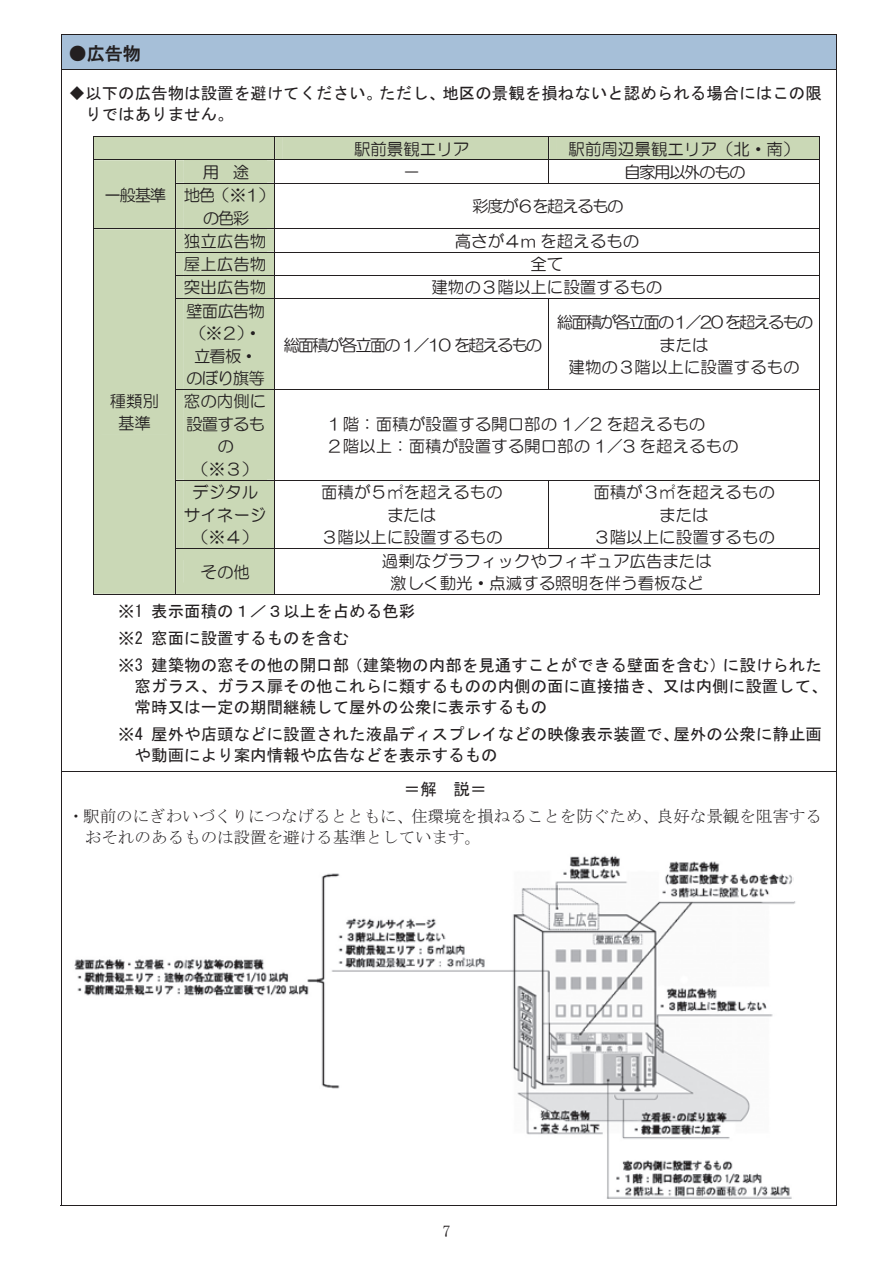
<style>
.page{position:relative;width:893px;height:1263px;background:#fff}
.page>*{position:absolute;margin:0;border:0;box-sizing:border-box;transform-origin:0 0}
.t1{font:18px "HGP Gothic E";color:#231f20}
.t2{font:16.5px/22.5px "HG Maru Gothic MPRO";color:#231f20;text-align:center}
.t3{font:16.5px/21px "MS Gothic";color:#231f20}
.t4{font:16.5px/21px "MS Mincho";color:#231f20}
.t5{font:16.5px/22.5px "HG Maru Gothic MPRO";letter-spacing:-.055em;color:#231f20;text-align:center}
.t6{font:16.5px "HG Maru Gothic MPRO";letter-spacing:-.085em;color:#231f20}
.t7{font:16.5px "HG Maru Gothic MPRO";letter-spacing:-.125em;color:#231f20}
.t8{font:16.5px/22.5px "HG Maru Gothic MPRO";letter-spacing:-.025em;color:#231f20;text-align:center}
</style>
<div class="page">
<div style="left:61px;top:34px;width:776px;height:35px;background:#a6bfd8"></div>
<hr style="left:61px;top:35px;width:1px;height:34px;background:#231f20">
<hr style="left:836px;top:35px;width:1px;height:34px;background:#231f20">
<svg style="left:93px;top:136px;width:727px;height:459px"></svg>
<hr style="left:61px;top:69px;width:776px;height:1px;background:#231f20">
<hr style="left:61px;top:70px;width:1px;height:701px;background:#231f20">
<hr style="left:836px;top:70px;width:1px;height:701px;background:#231f20">
<hr style="left:61px;top:771px;width:776px;height:1px;background:#231f20">
<hr style="left:61px;top:772px;width:1px;height:434px;background:#231f20">
<hr style="left:61px;top:1205px;width:775px;height:1px;background:#231f20">
<hr style="left:836px;top:772px;width:1px;height:434px;background:#231f20">
<img style="left:74px;top:855px;width:719px;height:344px">
<p class="t1" style="left:69px;top:44px;width:73px">●広告物</p>
<p class="t3" style="left:85px;top:83px;width:738px;text-indent:-16px">◆以下の広告物は設置を避けてください。ただし、地区の景観を損ねないと認められる場合にはこの限りではありません。</p>
<p class="t2" style="left:354px;top:138px;width:117px">駅前景観エリア</p>
<p class="t2" style="left:569px;top:138px;width:232px">駅前周辺景観エリア（北・南）</p>
<p class="t2" style="left:105px;top:184px;width:63px">一般基準</p>
<p class="t2" style="left:203px;top:161px;width:48px">用 途</p>
<p class="t2" style="left:404px;top:161px;width:18px">－</p>
<p class="t6" style="left:624px;top:164px;width:123px">自家用以外のもの</p>
<p class="t2" style="left:184px;top:184px;width:92px">地色（※1）の色彩</p>
<p class="t6" style="left:472px;top:198px;width:153px">彩度が６を超えるもの</p>
<p class="t2" style="left:110px;top:390px;width:51px">種類別基準</p>
<p class="t2" style="left:184px;top:230px;width:84px">独立広告物</p>
<p class="t2" style="left:455px;top:230px;width:186px">高さが４m を超えるもの</p>
<p class="t2" style="left:184px;top:253px;width:84px">屋上広告物</p>
<p class="t2" style="left:530px;top:253px;width:34px">全て</p>
<p class="t2" style="left:184px;top:276px;width:84px">突出広告物</p>
<p class="t2" style="left:431px;top:276px;width:232px">建物の３階以上に設置するもの</p>
<p class="t5" style="left:186px;top:300px;width:80px">壁面広告物（※２）・立看板・のぼり旗等</p>
<p class="t2" style="left:557px;top:311px;width:258px">総面積が各立面の1／20 を超えるものまたは<br>建物の３階以上に設置するもの</p>
<p class="t7" style="left:283px;top:336px;width:260px">総面積が各立面の 1／10 を超えるもの</p>
<p class="t8" style="left:184px;top:390px;width:84px">窓の内側に設置するもの<br>（※３）</p>
<p class="t2" style="left:326px;top:413px;width:414px;text-align:left">１階：面積が設置する開口部の 1／2 を超えるもの<br>２階以上：面積が設置する開口部の 1／3 を超えるもの</p>
<p class="t2" style="left:184px;top:481px;width:84px">デジタルサイネージ（※４）</p>
<p class="t2" style="left:321px;top:481px;width:183px">面積が５㎡を超えるものまたは<br>３階以上に設置するもの</p>
<p class="t2" style="left:593px;top:481px;width:183px">面積が３㎡を超えるものまたは<br>３階以上に設置するもの</p>
<p class="t2" style="left:201px;top:561px;width:51px">その他</p>
<p class="t2" style="left:382px;top:549px;width:331px">過剰なグラフィックやフィギュア広告または激しく動光・点滅する照明を伴う看板など</p>
<p class="t3" style="left:118px;top:598px;width:705px;line-height:27px">※1 表示面積の１／３以上を占める色彩<br>※2 窓面に設置するものを含む<br>※3 建築物の窓その他の開口部（建築物の内部を見通すことができる壁面を含む）に設けられた</p>
<p class="t3" style="left:135px;top:676px;width:694px">窓ガラス、ガラス扉その他これらに類するものの内側の面に直接描き、又は内側に設置して、常時又は一定の期間継続して屋外の公衆に表示するもの</p>
<p class="t3" style="left:135px;top:724px;width:689px;text-indent:-16px">※4 屋外や店頭などに設置された液晶ディスプレイなどの映像表示装置で、屋外の公衆に静止画や動画により案内情報や広告などを表示するもの</p>
<p class="t3" style="left:404px;top:779px;width:84px">＝解 説＝</p>
<p class="t4" style="left:85px;top:806px;width:738px;text-indent:-17px">・駅前のにぎわいづくりにつなげるとともに、住環境を損ねることを防ぐため、良好な景観を阻害するおそれのあるものは設置を避ける基準としています。</p>
<p class="t4" style="left:442px;top:1220px;width:10px">7</p>
</div>
